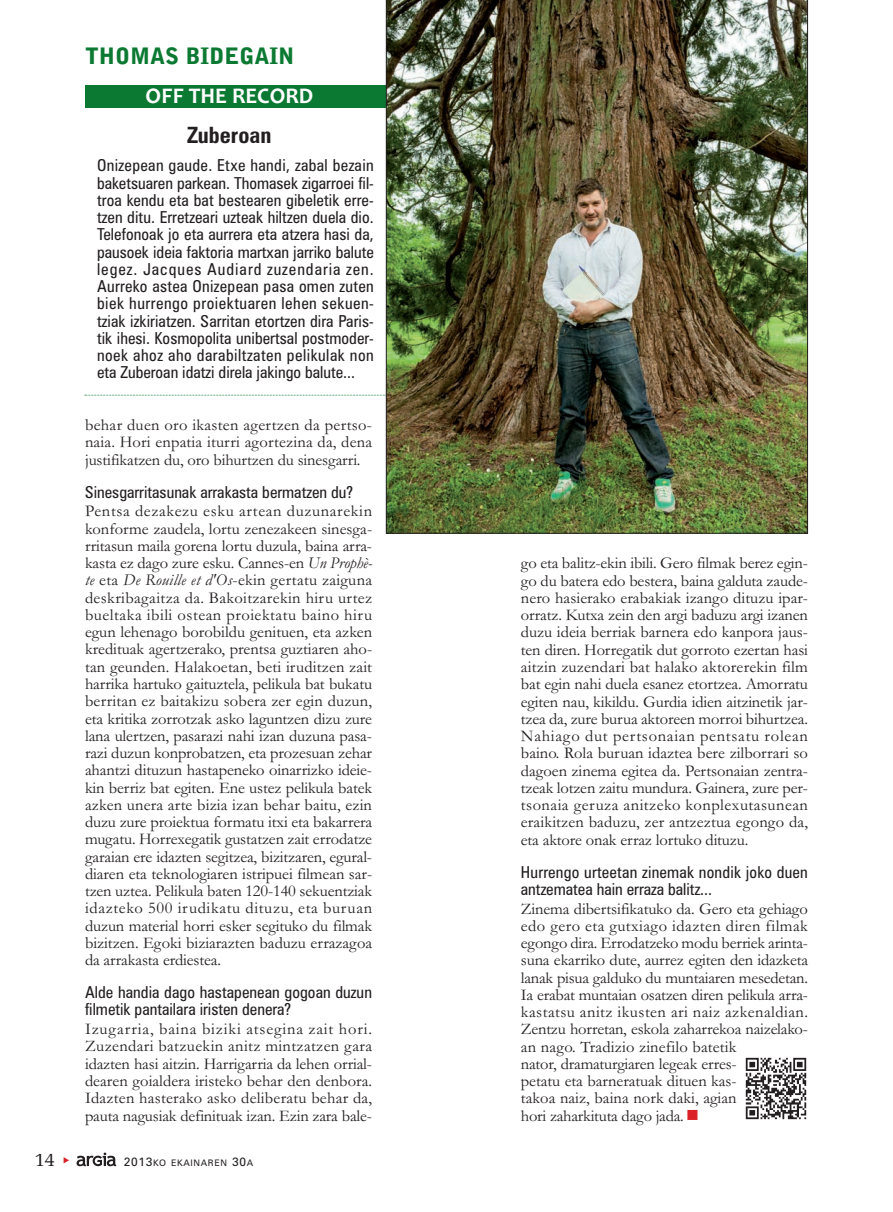
<style>
.page{position:relative;width:893px;height:1212px;background:#fff}
.page>*{position:absolute;margin:0;border:0;box-sizing:border-box;transform-origin:0 0}
.t1{font:900 22.5px "Bell Gothic Std";color:#0b7931}
.t2{font:700 22.5px "Candara";color:#fff}
.t3{font:700 condensed 22.5px "Zurich BT";color:#231f20}
.t4{font:19.5px "Memoir";color:#231f20}
.t5{font:16.5px/17.2px "Garamond";letter-spacing:-.01em;color:#231f20;text-align:justify}
.t6{font:condensed 16.5px/17.2px "Zurich BT";color:#231f20}
.t7{font:9px "Zurich BT";letter-spacing:.075em;color:#231f20}
.s1{font-style:italic}
.s2{font-size:12px}
.s3{color:#da2128}
</style>
<div class="page">
<svg style="left:85px;top:395px;width:301px;height:1px"></svg>
<svg style="left:77px;top:1152px;width:39px;height:14px"></svg>
<div style="left:85px;top:85px;width:300px;height:23px;background:#0b7931"></div>
<img style="left:745px;top:1057px;width:62px;height:63px">
<img style="left:386px;top:0;width:422px;height:534px">
<h1 class="t1" style="left:85px;top:47px;width:211px">THOMAS BIDEGAIN</h1>
<h1 class="t2" style="left:146px;top:87px;width:169px">OFF THE RECORD</h1>
<h1 class="t3" style="left:187px;top:126px;width:85px">Zuberoan</h1>
<p class="t6" style="left:97px;top:158px;width:278px;text-align:justify">Onizepean gaude. Etxe handi, zabal bezain baketsuaren parkean. Thomasek zigarroei fil&shy;troa kendu eta bat bestearen gibeletik erre&shy;tzen ditu. Erretzeari uzteak hiltzen duela dio.<br>Telefonoak jo eta aurrera eta atzera hasi da, pausoek ideia faktoria martxan jarriko balute legez. Jacques Audiard zuzendaria zen.<br>Aurreko astea Onizepean pasa omen zuten biek hurrengo proiektuaren lehen sekuen&shy;tziak izkiriatzen. Sarritan etortzen dira Paris&shy;tik ihesi. Kosmopolita unibertsal postmoder&shy;noek ahoz aho darabiltzaten pelikulak non eta Zuberoan idatzi direla jakingo balute...</p>
<p class="t5" style="left:85px;top:418px;width:289px">behar duen oro ikasten agertzen da pertso&shy;naia. Hori enpatia iturri agortezina da, dena justifikatzen du, oro bihurtzen du sinesgarri.</p>
<p class="t6" style="left:85px;top:485px;width:269px">Sinesgarritasunak arrakasta bermatzen du?</p>
<p class="t5" style="left:85px;top:504px;width:289px">Pentsa dezakezu esku artean duzunarekin konforme zaudela, lortu zenezakeen sinesga&shy;rritasun maila gorena lortu duzula, baina arra&shy;kasta ez dago zure esku. Cannes-en <span class="s1">Un Prophè&shy;te</span> eta <span class="s1">De Rouille et d'Os</span>-ekin gertatu zaiguna deskribagaitza da. Bakoitzarekin hiru urtez bueltaka ibili ostean proiektatu baino hiru egun lehenago borobildu genituen, eta azken kredituak agertzerako, prentsa guztiaren aho&shy;tan geunden. Halakoetan, beti iruditzen zait harrika hartuko gaituztela, pelikula bat bukatu berritan ez baitakizu sobera zer egin duzun, eta kritika zorrotzak asko laguntzen dizu zure lana ulertzen, pasarazi nahi izan duzuna pasa&shy;razi duzun konprobatzen, eta prozesuan zehar ahantzi dituzun hastapeneko oinarrizko ideie&shy;kin berriz bat egiten. Ene ustez pelikula batek azken unera arte bizia izan behar baitu, ezin duzu zure proiektua formatu itxi eta bakarrera mugatu. Horrexegatik gustatzen zait errodatze garaian ere idazten segitzea, bizitzaren, egural&shy;diaren eta teknologiaren istripuei filmean sar&shy;tzen uztea. Pelikula baten 120-140 sekuentziak idazteko 500 irudikatu dituzu, eta buruan duzun material horri esker segituko du filmak bizitzen. Egoki biziarazten baduzu errazagoa da arrakasta erdiestea.</p>
<p class="t6" style="left:85px;top:985px;width:288px">Alde handia dago hastapenean gogoan duzun filmetik pantailara iristen denera?</p>
<p class="t5" style="left:85px;top:1022px;width:289px">Izugarria, baina biziki atsegina zait hori.<br>Zuzendari batzuekin anitz mintzatzen gara idazten hasi aitzin. Harrigarria da lehen orrial&shy;dearen goialdera iristeko behar den denbora.<br>Idazten hasterako asko deliberatu behar da, pauta nagusiak definituak izan. Ezin zara bale-</p>
<p class="t4" style="left:35px;top:1147px;width:22px">14</p>
<p class="t7" style="left:124px;top:1160px;width:131px"><span class="s2">2013</span>KO EKAINAREN <span class="s2">30</span>A</p>
<p class="t5" style="left:521px;top:556px;width:289px">go eta balitz-ekin ibili. Gero filmak berez egin&shy;go du batera edo bestera, baina galduta zaude&shy;nero hasierako erabakiak izango dituzu ipar&shy;orratz. Kutxa zein den argi baduzu argi izanen duzu ideia berriak barnera edo kanpora jaus&shy;ten diren. Horregatik dut gorroto ezertan hasi aitzin zuzendari bat halako aktorerekin film bat egin nahi duela esanez etortzea. Amorratu egiten nau, kikildu. Gurdia idien aitzinetik jar&shy;tzea da, zure burua aktoreen morroi bihurtzea.<br>Nahiago dut pertsonaian pentsatu rolean baino. Rola buruan idaztea bere zilborrari so dagoen zinema egitea da. Pertsonaian zentra&shy;tzeak lotzen zaitu mundura. Gainera, zure per&shy;tsonaia geruza anitzeko konplexutasunean eraikitzen baduzu, zer antzeztua egongo da, eta aktore onak erraz lortuko dituzu.</p>
<p class="t6" style="left:521px;top:865px;width:288px">Hurrengo urteetan zinemak nondik joko duen antzematea hain erraza balitz...</p>
<p class="t5" style="left:521px;top:902px;width:289px;text-align:left">Zinema dibertsifikatuko da. Gero eta gehiago edo gero eta gutxiago idazten diren filmak egongo dira. Errodatzeko modu berriek arinta&shy;suna ekarriko dute, aurrez egiten den idazketa lanak pisua galduko du muntaiaren mesedetan.<br>Ia erabat muntaian osatzen diren pelikula arra&shy;kastatsu anitz ikusten ari naiz azkenaldian.<br>Zentzu horretan, eskola zaharrekoa naizelako&shy;an nago. Tradizio zinefilo batetik<br>nator, dramaturgiaren legeak erres-<br>petatu eta barneratuak dituen kas-<br>takoa naiz, baina nork daki, agian<br>hori zaharkituta dago jada. <span class="s3">■</span></p>
</div>
